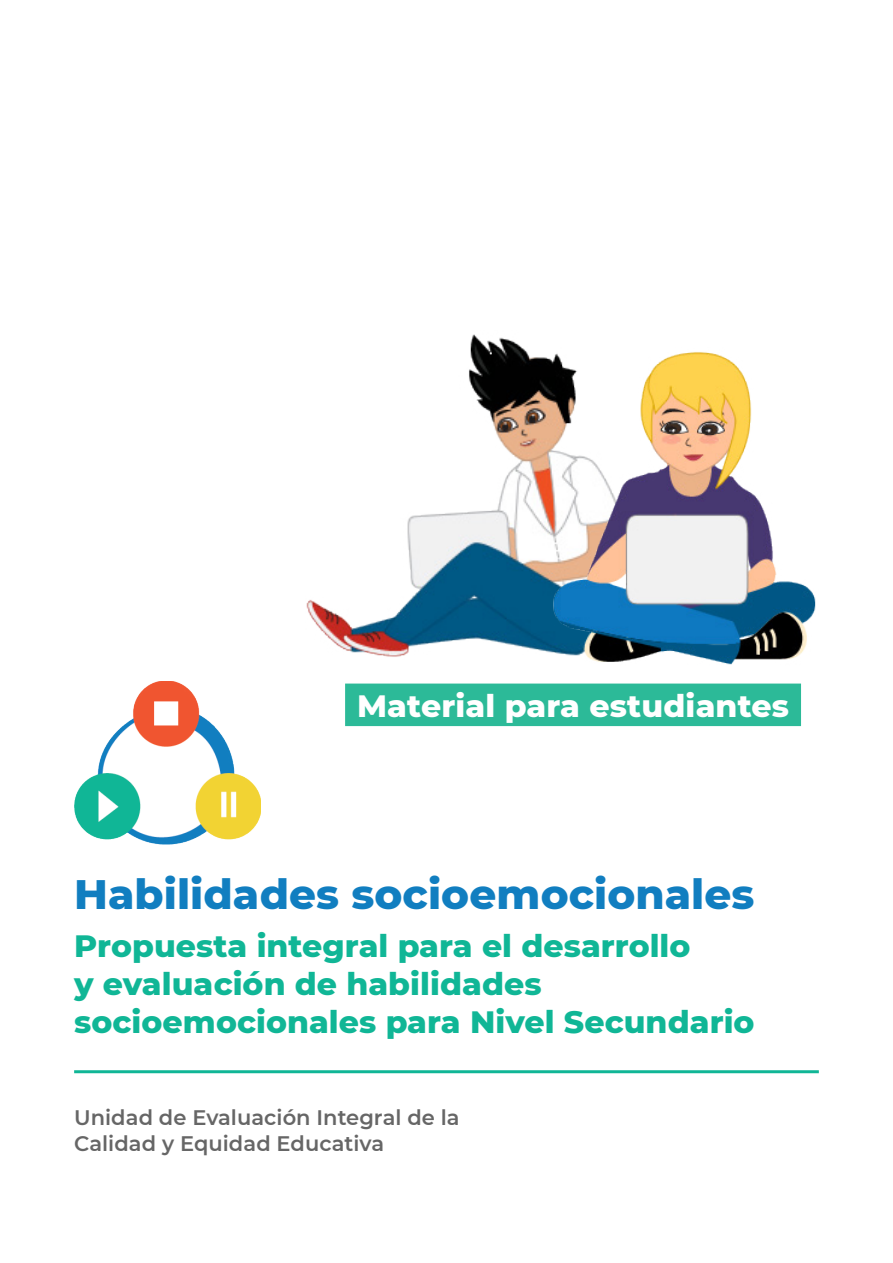
<style>
.page{position:relative;width:893px;height:1263px;background:#fff}
.page>*{position:absolute;margin:0;border:0;box-sizing:border-box;transform-origin:0 0}
.t1{font:800 42px "Montserrat";color:#117ec0}
.t2{font:800 31.5px/37.8px "Montserrat";color:#10b696}
.t3{font:800 31.5px "Montserrat";letter-spacing:.005em;color:#fff}
.t4{font:600 21px/25.2px "Montserrat";color:#666}
</style>
<div class="page">
<hr style="left:74px;top:1070px;width:745px;height:3px;background:#10b696">
<img style="left:74px;top:681px;width:186px;height:163px">
<img style="left:306px;top:334px;width:246px;height:323px">
<div style="left:345px;top:683px;width:456px;height:43px;background:#2cba98"></div>
<img style="left:552px;top:352px;width:264px;height:313px">
<p class="t3" style="left:357px;top:683px;width:433px">Material para estudiantes</p>
<h1 class="t1" style="left:74px;top:863px;width:682px">Habilidades socioemocionales</h1>
<p class="t2" style="left:74px;top:925px;width:682px">Propuesta integral para el desarrollo<br>y evaluación de habilidades socioemocionales para Nivel Secundario</p>
<p class="t4" style="left:74px;top:1104px;width:387px">Unidad de Evaluación Integral de la<br>Calidad y Equidad Educativa</p>
</div>
